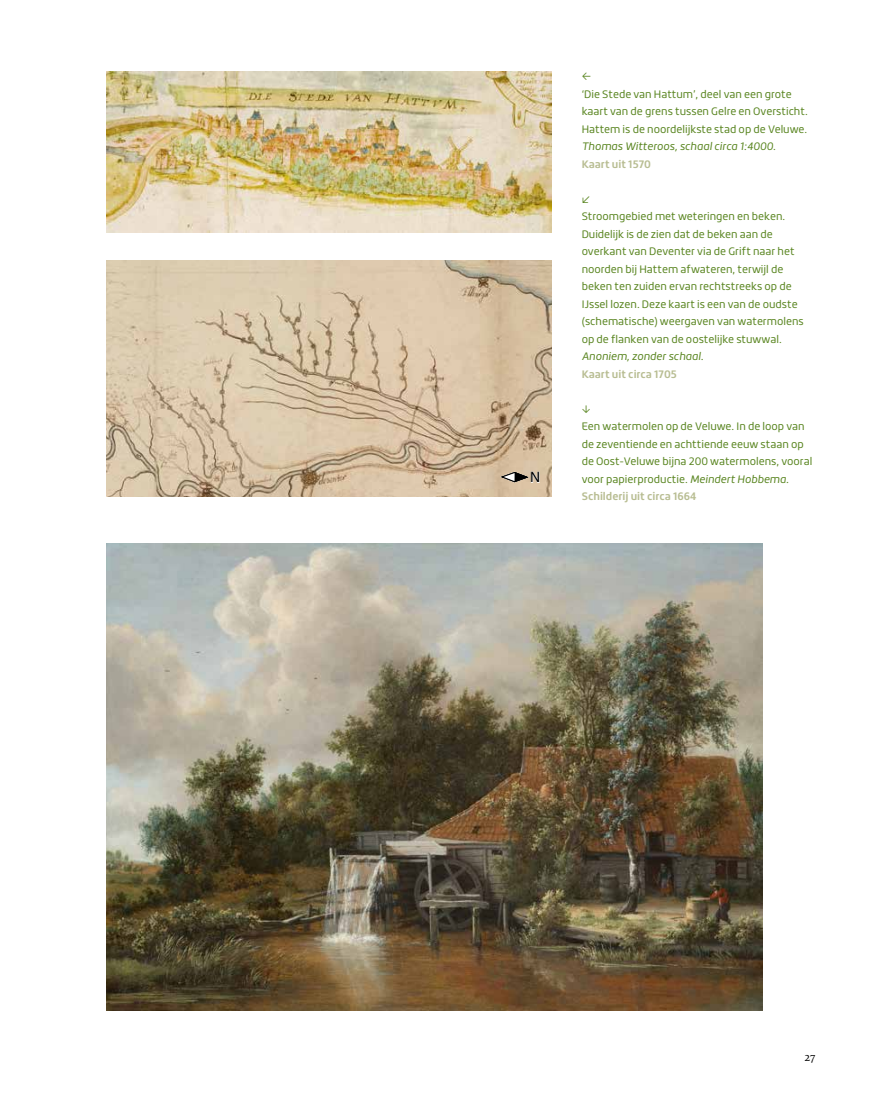
<style>
.page{position:relative;width:869px;height:1099px;background:#fff}
.page>*{position:absolute;margin:0;border:0;box-sizing:border-box;transform-origin:0 0}
.t1{font:14.25px "Roihu";color:#000}
.t2{font:12.25px "Milo Serif OT";color:#000}
.t3{font:10.62px/17.5px "Roihu";color:#598520}
.t4{font:italic 10.62px "Roihu";color:#598520}
.t5{font:700 10.62px "Roihu";color:#b8bd92}
.s1{font-style:italic}
.s2{font-weight:700;color:#b8bd92}
</style>
<div class="page">
<img style="left:106px;top:71px;width:445px;height:161px">
<img style="left:106px;top:260px;width:445px;height:236px">
<img style="left:106px;top:544px;width:656px;height:466px">
<svg style="left:500px;top:471px;width:39px;height:12px"></svg>
<h1 class="t1" style="left:530px;top:469px;width:12px">N</h1>
<p class="t3" style="left:581px;top:68px;width:228px">←<br>‘Die Stede van Hattum’, deel van een grote kaart van de grens tussen Gelre en Oversticht.<br>Hattem is de noordelijkste stad op de Veluwe.<br><span class="s1">Thomas Witteroos, schaal circa 1:4000</span>.<br><span class="s2">Kaart uit 1570</span></p>
<p class="t3" style="left:581px;top:190px;width:223px">↙<br>Stroomgebied met weteringen en beken.<br>Duidelijk is de zien dat de beken aan de overkant van Deventer via de Grift naar het noorden bij Hattem afwateren, terwijl de beken ten zuiden ervan rechtstreeks op de IJssel lozen. Deze kaart is een van de oudste (schematische) weergaven van watermolens op de flanken van de oostelijke stuwwal.</p>
<p class="t4" style="left:581px;top:350px;width:123px">Anoniem, zonder schaal.</p>
<p class="t5" style="left:581px;top:368px;width:97px">Kaart uit circa 1705</p>
<p class="t3" style="left:581px;top:400px;width:232px">↓<br>Een watermolen op de Veluwe. In de loop van de zeventiende en achttiende eeuw staan op de Oost-Veluwe bijna 200 watermolens, vooral voor papierproductie. <span class="s1">Meindert Hobbema.<br></span><span class="s2">Schilderij uit circa 1664</span></p>
<p class="t2" style="left:804px;top:1050px;width:13px">27</p>
</div>
